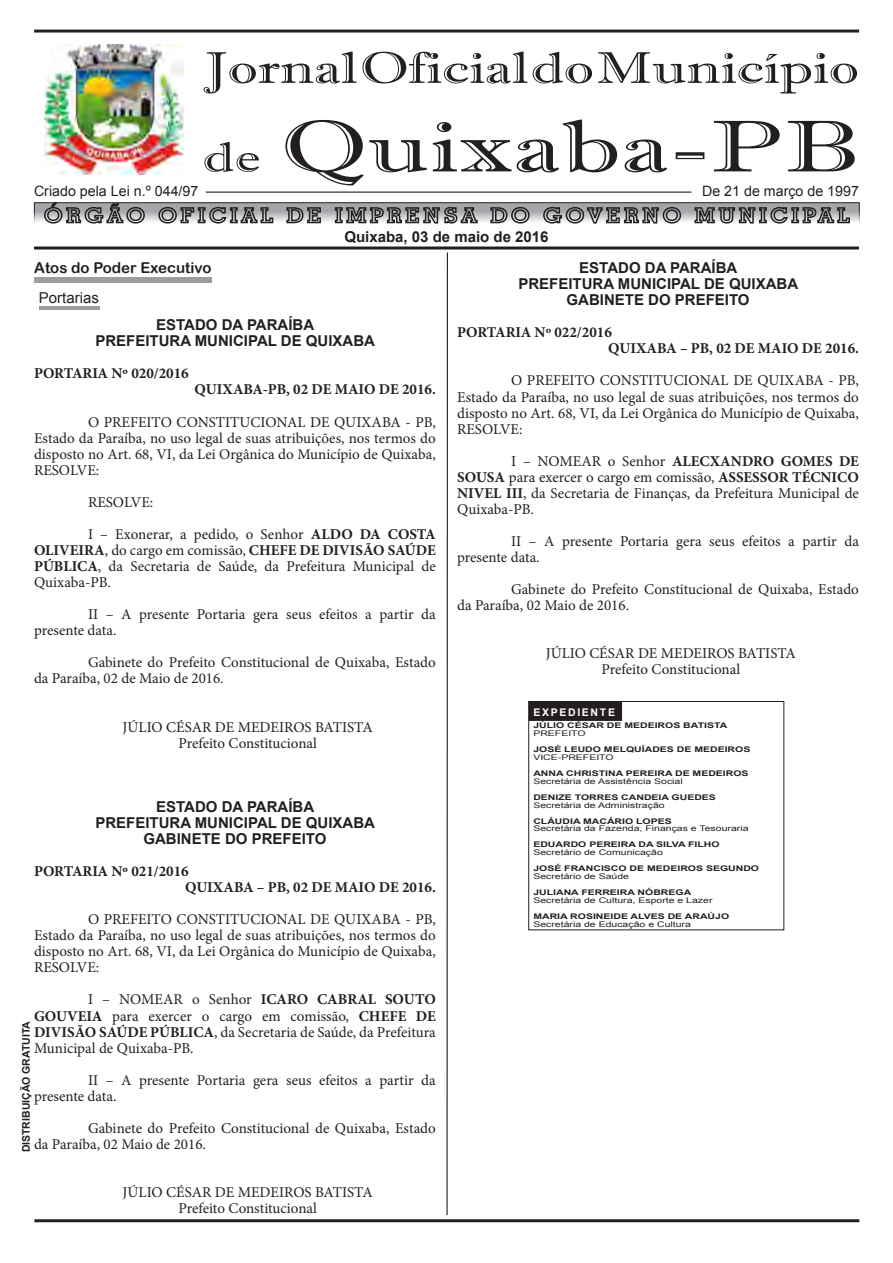
<style>
.page{position:relative;width:893px;height:1263px;background:#fff}
.page>*{position:absolute;margin:0;border:0;box-sizing:border-box;transform-origin:0 0}
.t1{font:73.2px "Imprint MT Shadow";letter-spacing:.01em;color:#231f20;scale:1.45 1}
.t2{font:44.4px "Imprint MT Shadow";color:#231f20;scale:1.35 1}
.t3{font:15px/16px "Minion Pro";color:#231f20;text-align:justify}
.t4{font:700 15px "Arial";color:#231f20}
.t5{font:700 15px "Minion Pro";color:#231f20}
.t6{font:15px "Arial Rounded MT Bold";color:#231f20}
.t7{font:15px "Arial";color:#231f20}
.t8{font:14.25px "Arial";color:#231f20}
.t9{font:700 10.5px "Arial";color:#231f20}
.t10{font:700 10.5px "Arial";letter-spacing:.16em;color:#fff}
.t11{font:700 7.8px "Arial";color:#231f20;scale:1.35 1}
.t12{font:7.8px "Arial";color:#231f20;scale:1.35 1}
.s1{font-size:42.15px}
.s2{font-weight:700}
</style>
<div class="page">
<hr style="left:446px;top:252px;width:2px;height:963px;background:#231f20">
<hr style="left:34px;top:246px;width:825px;height:3px;background:#231f20">
<div style="left:34px;top:277px;width:177px;height:6px;background:#9b9da0"></div>
<hr style="left:39px;top:307px;width:61px;height:3px;background:#9b9da0">
<img style="left:45px;top:44px;width:138px;height:130px">
<hr style="left:34px;top:30px;width:825px;height:3px;background:#231f20">
<svg style="left:36px;top:204px;width:822px;height:18px;background:#b6b6ba"></svg>
<div style="left:34px;top:202px;width:826px;height:26px;border:1px solid #231f20"></div>
<svg style="left:43px;top:202px;width:103px;height:22px;background:#878688"></svg>
<svg style="left:158px;top:206px;width:116px;height:18px;background:#8b8a8c"></svg>
<svg style="left:286px;top:206px;width:36px;height:18px"></svg>
<svg style="left:334px;top:203px;width:144px;height:21px;background:#858487"></svg>
<svg style="left:490px;top:206px;width:41px;height:18px"></svg>
<svg style="left:542px;top:206px;width:140px;height:18px;background:#89888a"></svg>
<svg style="left:694px;top:203px;width:157px;height:21px;background:#8a898b"></svg>
<hr style="left:206px;top:192px;width:485px;height:1px;background:#231f20">
<hr style="left:34px;top:1219px;width:825px;height:3px;background:#231f20">
<div style="left:529px;top:701px;width:92px;height:19px;background:#231f20"></div>
<div style="left:529px;top:701px;width:93px;height:20px;border:1px solid #231f20"></div>
<div style="left:528px;top:701px;width:256px;height:229px;border:1px solid #231f20"></div>
<p class="t2" style="left:203px;top:42px;width:487px">Jornal Oficial do Município</p>
<p class="t1" style="left:203px;top:103px;width:454px"><span class="s1">de</span> Quixaba-PB</p>
<p class="t8" style="left:34px;top:182px;width:166px">Criado pela Lei n.º 044/97</p>
<p class="t8" style="left:702px;top:182px;width:158px">De 21 de março de 1997</p>
<p class="t4" style="left:344px;top:226px;width:206px">Quixaba, 03 de maio de 2016</p>
<p class="t6" style="left:34px;top:259px;width:179px">Atos do Poder Executivo</p>
<p class="t7" style="left:39px;top:288px;width:62px">Portarias</p>
<p class="t4" style="left:156px;top:315px;width:160px">ESTADO DA PARAÍBA</p>
<p class="t4" style="left:95px;top:331px;width:281px">PREFEITURA MUNICIPAL DE QUIXABA</p>
<p class="t5" style="left:34px;top:363px;width:156px">PORTARIA Nº 020/2016</p>
<p class="t5" style="left:195px;top:379px;width:243px">QUIXABA-PB, 02 DE MAIO DE 2016.</p>
<p class="t3" style="left:34px;top:414px;width:403px;text-indent:54px">O PREFEITO CONSTITUCIONAL DE QUIXABA - PB, Estado da Paraíba, no uso legal de suas atribuições, nos termos do disposto no Art. 68, VI, da Lei Orgânica do Município de Quixaba, RESOLVE:</p>
<p class="t3" style="left:88px;top:494px;width:67px">RESOLVE:</p>
<p class="t3" style="left:34px;top:526px;width:403px;text-indent:54px">I – Exonerar, a pedido, o Senhor <span class="s2">ALDO DA COSTA OLIVEIRA</span>, do cargo em comissão, <span class="s2">CHEFE DE DIVISÃO SAÚDE PÚBLICA</span>, da Secretaria de Saúde, da Prefeitura Municipal de Quixaba-PB.</p>
<p class="t3" style="left:34px;top:606px;width:403px;text-indent:54px">II – A presente Portaria gera seus efeitos a partir da presente data.</p>
<p class="t3" style="left:34px;top:655px;width:403px;text-indent:54px">Gabinete do Prefeito Constitucional de Quixaba, Estado da Paraíba, 02 de Maio de 2016.</p>
<p class="t3" style="left:123px;top:719px;width:252px">JÚLIO CÉSAR DE MEDEIROS BATISTA</p>
<p class="t3" style="left:178px;top:735px;width:140px">Prefeito Constitucional</p>
<p class="t4" style="left:156px;top:796px;width:160px">ESTADO DA PARAÍBA</p>
<p class="t4" style="left:95px;top:813px;width:281px">PREFEITURA MUNICIPAL DE QUIXABA</p>
<p class="t4" style="left:143px;top:829px;width:185px">GABINETE DO PREFEITO</p>
<p class="t5" style="left:34px;top:861px;width:156px">PORTARIA Nº 021/2016</p>
<p class="t5" style="left:185px;top:877px;width:252px">QUIXABA – PB, 02 DE MAIO DE 2016.</p>
<p class="t3" style="left:34px;top:911px;width:403px;text-indent:54px">O PREFEITO CONSTITUCIONAL DE QUIXABA - PB, Estado da Paraíba, no uso legal de suas atribuições, nos termos do disposto no Art. 68, VI, da Lei Orgânica do Município de Quixaba, RESOLVE:</p>
<p class="t3" style="left:34px;top:992px;width:403px;text-indent:54px">I – NOMEAR o Senhor <span class="s2">ICARO CABRAL SOUTO GOUVEIA</span> para exercer o cargo em comissão, <span class="s2">CHEFE DE DIVISÃO SAÚDE PÚBLICA</span>, da Secretaria de Saúde, da Prefeitura Municipal de Quixaba-PB.</p>
<p class="t3" style="left:34px;top:1072px;width:403px;text-indent:54px">II – A presente Portaria gera seus efeitos a partir da presente data.</p>
<p class="t3" style="left:34px;top:1120px;width:403px;text-indent:54px">Gabinete do Prefeito Constitucional de Quixaba, Estado da Paraíba, 02 Maio de 2016.</p>
<p class="t3" style="left:123px;top:1184px;width:252px">JÚLIO CÉSAR DE MEDEIROS BATISTA</p>
<p class="t3" style="left:178px;top:1200px;width:140px">Prefeito Constitucional</p>
<p class="t9" style="left:19px;top:1152px;width:133px;rotate:-90deg">DISTRIBUIÇÃO GRATUITA</p>
<p class="t4" style="left:579px;top:258px;width:160px">ESTADO DA PARAÍBA</p>
<p class="t4" style="left:518px;top:274px;width:281px">PREFEITURA MUNICIPAL DE QUIXABA</p>
<p class="t4" style="left:566px;top:290px;width:185px">GABINETE DO PREFEITO</p>
<p class="t5" style="left:457px;top:322px;width:156px">PORTARIA Nº 022/2016</p>
<p class="t5" style="left:608px;top:338px;width:252px">QUIXABA – PB, 02 DE MAIO DE 2016.</p>
<p class="t3" style="left:457px;top:373px;width:403px;text-indent:54px">O PREFEITO CONSTITUCIONAL DE QUIXABA - PB, Estado da Paraíba, no uso legal de suas atribuições, nos termos do disposto no Art. 68, VI, da Lei Orgânica do Município de Quixaba, RESOLVE:</p>
<p class="t3" style="left:457px;top:453px;width:403px;text-indent:54px">I – NOMEAR o Senhor <span class="s2">ALECXANDRO GOMES DE SOUSA</span> para exercer o cargo em comissão, <span class="s2">ASSESSOR TÉCNICO NIVEL III</span>, da Secretaria de Finanças, da Prefeitura Municipal de Quixaba-PB.</p>
<p class="t3" style="left:457px;top:533px;width:403px;text-indent:54px">II – A presente Portaria gera seus efeitos a partir da presente data.</p>
<p class="t3" style="left:457px;top:581px;width:403px;text-indent:54px">Gabinete do Prefeito Constitucional de Quixaba, Estado da Paraíba, 02 Maio de 2016.</p>
<p class="t3" style="left:546px;top:646px;width:252px">JÚLIO CÉSAR DE MEDEIROS BATISTA</p>
<p class="t3" style="left:601px;top:662px;width:140px">Prefeito Constitucional</p>
<p class="t10" style="left:533px;top:705px;width:83px">EXPEDIENTE</p>
<p class="t11" style="left:533px;top:720px;width:145px">JÚLIO CÉSAR DE MEDEIROS BATISTA</p>
<p class="t12" style="left:533px;top:728px;width:40px">PREFEITO</p>
<p class="t11" style="left:533px;top:744px;width:162px">JOSÉ LEUDO MELQUÍADES DE MEDEIROS</p>
<p class="t12" style="left:533px;top:752px;width:61px">VICE-PREFEITO</p>
<p class="t11" style="left:533px;top:768px;width:161px">ANNA CHRISTINA PEREIRA DE MEDEIROS</p>
<p class="t12" style="left:533px;top:776px;width:112px">Secretária de Assistência Social</p>
<p class="t11" style="left:533px;top:792px;width:137px">DENIZE TORRES CANDEIA GUEDES</p>
<p class="t12" style="left:533px;top:800px;width:99px">Secretária de Administração</p>
<p class="t11" style="left:533px;top:815px;width:104px">CLÁUDIA MACÁRIO LOPES</p>
<p class="t12" style="left:533px;top:824px;width:161px">Secretária da Fazenda, Finanças e Tesouraria</p>
<p class="t11" style="left:533px;top:839px;width:139px">EDUARDO PEREIRA DA SILVA FILHO</p>
<p class="t12" style="left:533px;top:847px;width:97px">Secretário de Comunicação</p>
<p class="t11" style="left:533px;top:863px;width:169px">JOSÉ FRANCISCO DE MEDEIROS SEGUNDO</p>
<p class="t12" style="left:533px;top:871px;width:72px">Secretário de Saúde</p>
<p class="t11" style="left:533px;top:887px;width:118px">JULIANA FERREIRA NÓBREGA</p>
<p class="t12" style="left:533px;top:895px;width:134px">Secretária de Cultura, Esporte e Lazer</p>
<p class="t11" style="left:533px;top:911px;width:147px">MARIA ROSINEIDE ALVES DE ARAÚJO</p>
<p class="t12" style="left:533px;top:919px;width:118px">Secretária de Educação e Cultura</p>
</div>
